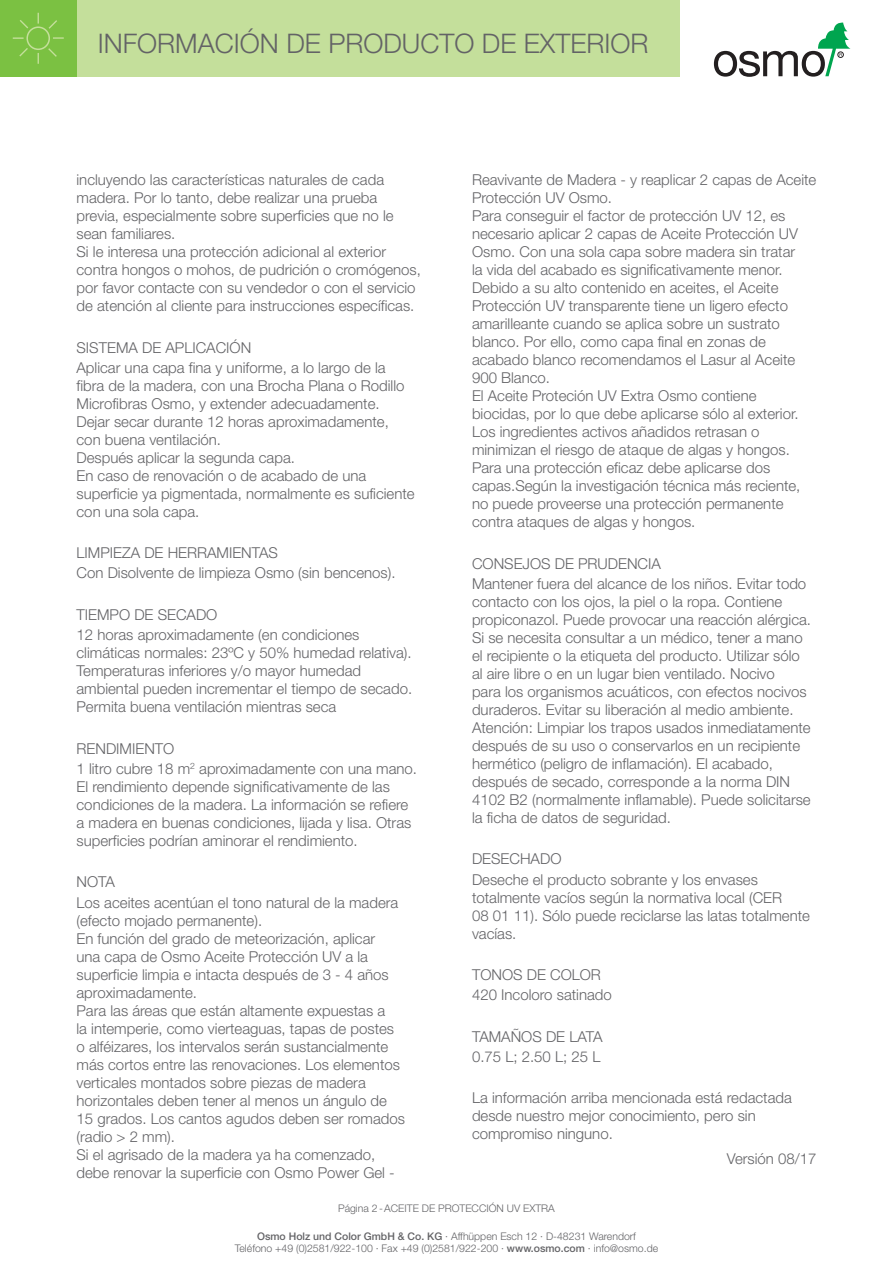
<style>
.page{position:relative;width:893px;height:1263px;background:#fff}
.page>*{position:absolute;margin:0;border:0;box-sizing:border-box;transform-origin:0 0}
.t1{font:300 27px "Helvetica Neue";color:#636366}
.Produkt_Backtext{font:300 15px/18px "Helvetica Neue";color:#636366}
.PI_Fließtext_Head{font:300 15px "Helvetica Neue";color:#636366}
.PI_Seitenangabe{font:300 10.5px/12.6px "Helvetica Neue";color:#636366;text-align:center}
.s1{font-weight:500}
</style>
<div class="page">
<div style="left:77px;top:0;width:603px;height:77px;background:#c4df9b"></div>
<div style="left:0;top:0;width:77px;height:77px;background:#7bc142"></div>
<svg style="left:12px;top:12px;width:52px;height:52px"></svg>
<svg style="left:714px;top:23px;width:136px;height:54px"></svg>
<h1 class="t1" style="left:98px;top:27px;width:552px">INFORMACIÓN DE PRODUCTO DE EXTERIOR</h1>
<p class="Produkt_Backtext" style="left:77px;top:170px;width:319px">incluyendo las características naturales de cada madera. Por lo tanto, debe realizar una prueba previa, especialmente sobre superficies que no le sean familiares.</p>
<p class="Produkt_Backtext" style="left:77px;top:242px;width:346px">Si le interesa una protección adicional al exterior contra hongos o mohos, de pudrición o cromógenos, por favor contacte con su vendedor o con el servicio de atención al cliente para instrucciones específicas.</p>
<p class="PI_Fließtext_Head" style="left:77px;top:338px;width:176px">SISTEMA DE APLICACIÓN</p>
<p class="Produkt_Backtext" style="left:77px;top:358px;width:329px">Aplicar una capa fina y uniforme, a lo largo de la fibra de la madera, con una Brocha Plana o Rodillo<br>Microfibras Osmo, y extender adecuadamente.</p>
<p class="Produkt_Backtext" style="left:77px;top:412px;width:314px">Dejar secar durante 12 horas aproximadamente, con buena ventilación.</p>
<p class="Produkt_Backtext" style="left:77px;top:448px;width:220px">Después aplicar la segunda capa.</p>
<p class="Produkt_Backtext" style="left:77px;top:466px;width:340px">En caso de renovación o de acabado de una superficie ya pigmentada, normalmente es suficiente con una sola capa.</p>
<p class="PI_Fließtext_Head" style="left:77px;top:544px;width:203px">LIMPIEZA DE HERRAMIENTAS</p>
<p class="Produkt_Backtext" style="left:77px;top:564px;width:320px">Con Disolvente de limpieza Osmo (sin bencenos).</p>
<p class="PI_Fließtext_Head" style="left:77px;top:605px;width:142px">TIEMPO DE SECADO</p>
<p class="Produkt_Backtext" style="left:77px;top:625px;width:337px">12 horas aproximadamente (en condiciones climáticas normales: 23ºC y 50% humedad relativa).<br>Temperaturas inferiores y/o mayor humedad ambiental pueden incrementar el tiempo de secado.<br>Permita buena ventilación mientras seca</p>
<p class="PI_Fließtext_Head" style="left:77px;top:739px;width:99px">RENDIMIENTO</p>
<p class="Produkt_Backtext" style="left:77px;top:759px;width:342px">1 litro cubre 18 m<sup>2</sup> aproximadamente con una mano.</p>
<p class="Produkt_Backtext" style="left:77px;top:777px;width:336px">El rendimiento depende significativamente de las condiciones de la madera. La información se refiere a madera en buenas condiciones, lijada y lisa. Otras superficies podrían aminorar el rendimiento.</p>
<p class="PI_Fließtext_Head" style="left:77px;top:873px;width:40px">NOTA</p>
<p class="Produkt_Backtext" style="left:77px;top:893px;width:323px">Los aceites acentúan el tono natural de la madera (efecto mojado permanente).</p>
<p class="Produkt_Backtext" style="left:77px;top:929px;width:314px">En función del grado de meteorización, aplicar una capa de Osmo Aceite Protección UV a la superficie limpia e intacta después de 3 - 4 años aproximadamente.</p>
<p class="Produkt_Backtext" style="left:77px;top:1001px;width:330px">Para las áreas que están altamente expuestas a<br>la intemperie, como vierteaguas, tapas de postes o alféizares, los intervalos serán sustancialmente más cortos entre las renovaciones. Los elementos verticales montados sobre piezas de madera horizontales deben tener al menos un ángulo de 15 grados. Los cantos agudos deben ser romados (radio &gt; 2 mm).</p>
<p class="Produkt_Backtext" style="left:77px;top:1145px;width:320px">Si el agrisado de la madera ya ha comenzado, debe renovar la superficie con Osmo Power Gel -</p>
<p class="Produkt_Backtext" style="left:472px;top:170px;width:346px">Reavivante de Madera - y reaplicar 2 capas de Aceite<br>Protección UV Osmo.</p>
<p class="Produkt_Backtext" style="left:472px;top:206px;width:327px">Para conseguir el factor de protección UV 12, es necesario aplicar 2 capas de Aceite Protección UV Osmo. Con una sola capa sobre madera sin tratar la vida del acabado es significativamente menor.</p>
<p class="Produkt_Backtext" style="left:472px;top:278px;width:325px">Debido a su alto contenido en aceites, el Aceite Protección UV transparente tiene un ligero efecto amarilleante cuando se aplica sobre un sustrato blanco. Por ello, como capa final en zonas de acabado blanco recomendamos el Lasur al Aceite 900 Blanco.</p>
<p class="Produkt_Backtext" style="left:472px;top:386px;width:330px">El Aceite Proteción UV Extra Osmo contiene biocidas, por lo que debe aplicarse sólo al exterior.<br>Los ingredientes activos añadidos retrasan o minimizan el riesgo de ataque de algas y hongos.<br>Para una protección eficaz debe aplicarse dos capas.Según la investigación técnica más reciente, no puede proveerse una protección permanente contra ataques de algas y hongos.</p>
<p class="PI_Fließtext_Head" style="left:472px;top:554px;width:190px">CONSEJOS DE PRUDENCIA</p>
<p class="Produkt_Backtext" style="left:472px;top:574px;width:341px">Mantener fuera del alcance de los niños. Evitar todo contacto con los ojos, la piel o la ropa. Contiene propiconazol. Puede provocar una reacción alérgica.<br>Si se necesita consultar a un médico, tener a mano el recipiente o la etiqueta del producto. Utilizar sólo al aire libre o en un lugar bien ventilado. Nocivo<br>para los organismos acuáticos, con efectos nocivos duraderos. Evitar su liberación al medio ambiente.<br>Atención: Limpiar los trapos usados inmediatamente después de su uso o conservarlos en un recipiente hermético (peligro de inflamación). El acabado, después de secado, corresponde a la norma DIN 4102 B2 (normalmente inflamable). Puede solicitarse la ficha de datos de seguridad.</p>
<p class="PI_Fließtext_Head" style="left:472px;top:850px;width:91px">DESECHADO</p>
<p class="Produkt_Backtext" style="left:472px;top:870px;width:339px">Deseche el producto sobrante y los envases totalmente vacíos según la normativa local (CER<br>08 01 11). Sólo puede reciclarse las latas totalmente vacías.</p>
<p class="PI_Fließtext_Head" style="left:472px;top:965px;width:130px">TONOS DE COLOR</p>
<p class="Produkt_Backtext" style="left:472px;top:985px;width:141px">420 Incoloro satinado</p>
<p class="PI_Fließtext_Head" style="left:472px;top:1027px;width:132px">TAMAÑOS DE LATA</p>
<p class="Produkt_Backtext" style="left:472px;top:1047px;width:130px">0.75 L; 2.50 L; 25 L</p>
<p class="Produkt_Backtext" style="left:472px;top:1089px;width:321px">La información arriba mencionada está redactada desde nuestro mejor conocimiento, pero sin compromiso ninguno.</p>
<p class="Produkt_Backtext" style="left:727px;top:1149px;width:91px">Versión 08/17</p>
<p class="PI_Seitenangabe" style="left:338px;top:1202px;width:218px">Página 2-ACEITE DE PROTECCIÓN UV EXTRA</p>
<p class="PI_Seitenangabe" style="left:235px;top:1229px;width:425px"><span class="s1">Osmo Holz und Color GmbH &amp; Co. KG</span> · Affhüppen Esch 12 · D-48231 Warendorf<br>Teléfono +49 (0)2581/922-100 · Fax +49 (0)2581/922-200 · <span class="s1">www.osmo.com</span> · info@osmo.de</p>
</div>
